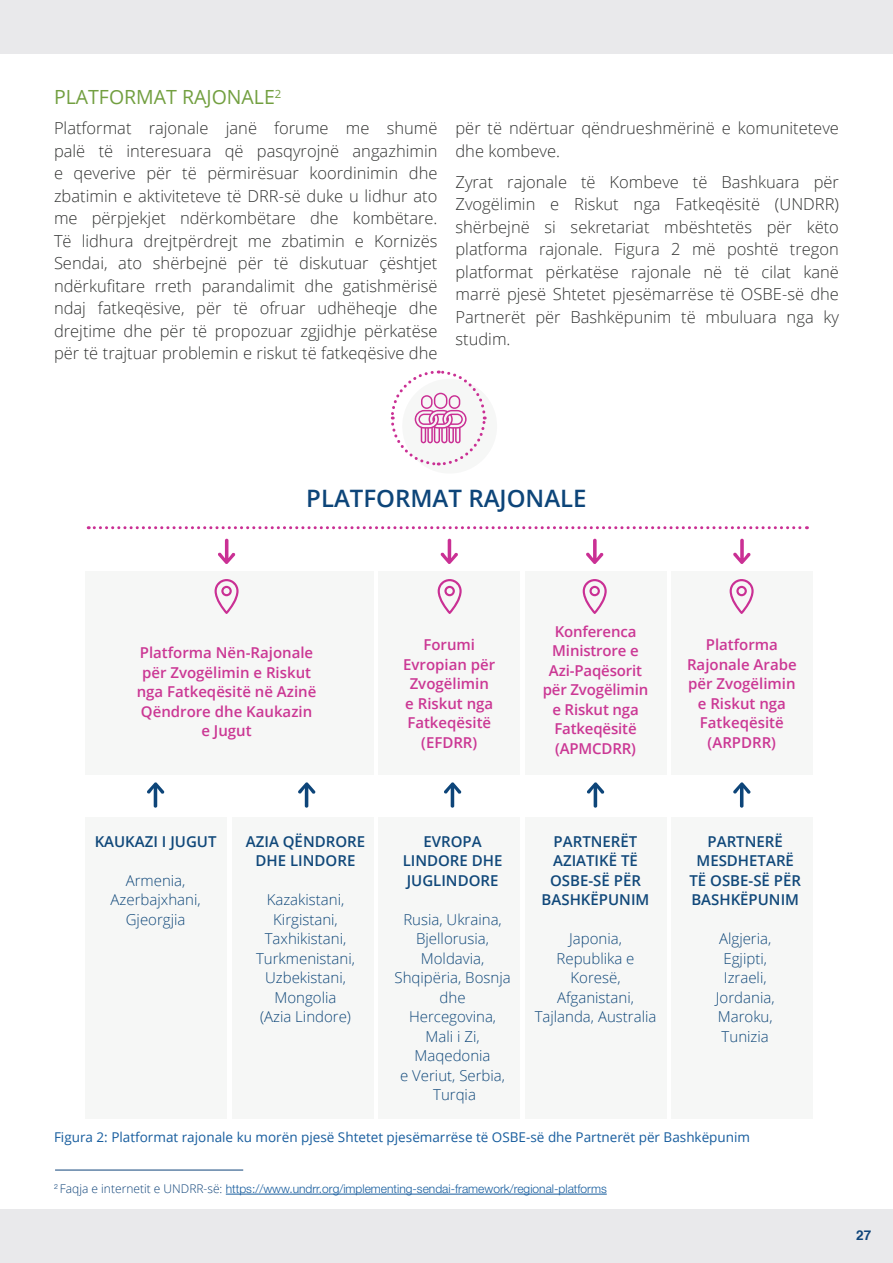
<style>
.page{position:relative;width:893px;height:1263px;background:#fff}
.page>*{position:absolute;margin:0;border:0;box-sizing:border-box;transform-origin:0 0}
.t1{font:600 24px "Open Sans";color:#0d4579}
.t2{font:19.5px "Open Sans";color:#729f40}
.t3{font:300 16.5px/22.5px "Open Sans";color:#323332;text-align:justify}
.t4{font:300 15px/19.5px "Open Sans";color:#10487a;text-align:center}
.t5{font:600 15px/19.5px "Open Sans";color:#cb3794;text-align:center}
.t6{font:600 15px/19.5px "Open Sans";color:#10487a;text-align:center}
.t7{font:13.5px "Open Sans";color:#175d9e}
.t8{font:700 13.5px "Helvetica";color:#0f457a}
.t9{font:300 12px "Helvetica Neue";color:#175d9e}
.s1{font-family:"Open Sans";color:#10447a}
</style>
<div class="page">
<div style="left:0;top:1209px;width:893px;height:54px;background:#e9e9eb"></div>
<div style="left:0;top:0;width:893px;height:54px;background:#e9e9eb"></div>
<div style="left:85px;top:571px;width:289px;height:203px;background:#f6f7f6"></div>
<div style="left:85px;top:817px;width:141px;height:302px;background:#f6f7f6"></div>
<div style="left:233px;top:817px;width:141px;height:302px;background:#f6f7f6"></div>
<div style="left:525px;top:817px;width:141px;height:302px;background:#f6f7f6"></div>
<div style="left:525px;top:571px;width:141px;height:203px;background:#f6f7f6"></div>
<div style="left:379px;top:817px;width:141px;height:302px;background:#f6f7f6"></div>
<div style="left:379px;top:571px;width:141px;height:203px;background:#f6f7f6"></div>
<div style="left:671px;top:817px;width:141px;height:302px;background:#f6f7f6"></div>
<div style="left:671px;top:571px;width:141px;height:203px;background:#f6f7f6"></div>
<hr style="left:226px;top:1194px;width:381px;height:1px;background:#175d9e">
<hr style="left:55px;top:1170px;width:188px;height:1px;background:#10447a">
<div style="left:402px;top:379px;width:95px;height:95px;background:#f6f7f6;border-radius:50%"></div>
<svg style="left:218px;top:539px;width:17px;height:25px"></svg>
<svg style="left:587px;top:782px;width:17px;height:26px"></svg>
<svg style="left:733px;top:782px;width:18px;height:26px"></svg>
<svg style="left:440px;top:539px;width:18px;height:25px"></svg>
<svg style="left:444px;top:782px;width:17px;height:26px"></svg>
<svg style="left:586px;top:539px;width:17px;height:25px"></svg>
<svg style="left:298px;top:782px;width:18px;height:26px"></svg>
<svg style="left:733px;top:539px;width:18px;height:25px"></svg>
<svg style="left:147px;top:782px;width:17px;height:26px"></svg>
<svg style="left:88px;top:526px;width:719px;height:3px"></svg>
<svg style="left:390px;top:370px;width:97px;height:96px"></svg>
<svg style="left:215px;top:579px;width:24px;height:35px"></svg>
<svg style="left:438px;top:579px;width:24px;height:35px"></svg>
<svg style="left:583px;top:579px;width:24px;height:35px"></svg>
<svg style="left:730px;top:579px;width:24px;height:35px"></svg>
<p class="t2" style="left:54px;top:84px;width:229px">PLATFORMAT RAJONALE<sup>2</sup></p>
<p class="t3" style="left:54px;top:116px;width:385px">Platformat rajonale janë forume me shumë palë të interesuara që pasqyrojnë angazhimin e qeverive për të përmirësuar koordinimin dhe zbatimin e aktiviteteve të DRR-së duke u lidhur ato me përpjekjet ndërkombëtare dhe kombëtare.<br>Të lidhura drejtpërdrejt me zbatimin e Kornizës Sendai, ato shërbejnë për të diskutuar çështjet ndërkufitare rreth parandalimit dhe gatishmërisë ndaj fatkeqësive, për të ofruar udhëheqje dhe drejtime dhe për të propozuar zgjidhje përkatëse për të trajtuar problemin e riskut të fatkeqësive dhe</p>
<p class="t3" style="left:455px;top:116px;width:385px">për të ndërtuar qëndrueshmërinë e komuniteteve dhe kombeve.</p>
<p class="t3" style="left:455px;top:170px;width:385px">Zyrat rajonale të Kombeve të Bashkuara për Zvogëlimin e Riskut nga Fatkeqësitë (UNDRR) shërbejnë si sekretariat mbështetës për këto platforma rajonale. Figura 2 më poshtë tregon platformat përkatëse rajonale në të cilat kanë marrë pjesë Shtetet pjesëmarrëse të OSBE-së dhe Partnerët për Bashkëpunim të mbuluara nga ky studim.</p>
<p class="t1" style="left:306px;top:482px;width:282px">PLATFORMAT RAJONALE</p>
<p class="t5" style="left:137px;top:643px;width:181px">Platforma Nën-Rajonale për Zvogëlimin e Riskut nga Fatkeqësitë në Azinë<br>Qëndrore dhe Kaukazin e Jugut</p>
<p class="t6" style="left:95px;top:831px;width:123px">KAUKAZI I JUGUT</p>
<p class="t4" style="left:126px;top:870px;width:61px">Armenia,</p>
<p class="t4" style="left:111px;top:889px;width:91px">Azerbajxhani,<br>Gjeorgjia</p>
<p class="t6" style="left:246px;top:831px;width:121px">AZIA QËNDRORE<br>DHE LINDORE</p>
<p class="t4" style="left:267px;top:889px;width:79px">Kazakistani,</p>
<p class="t4" style="left:273px;top:909px;width:66px">Kirgistani,</p>
<p class="t4" style="left:265px;top:928px;width:83px">Taxhikistani,</p>
<p class="t4" style="left:256px;top:948px;width:100px">Turkmenistani,</p>
<p class="t4" style="left:265px;top:967px;width:82px">Uzbekistani,</p>
<p class="t4" style="left:275px;top:987px;width:63px">Mongolia</p>
<p class="t4" style="left:260px;top:1006px;width:93px">(Azia Lindore)</p>
<p class="t5" style="left:403px;top:635px;width:94px">Forumi<br>Evropian për<br>Zvogëlimin<br>e Riskut nga<br>Fatkeqësitë (EFDRR)</p>
<p class="t5" style="left:543px;top:621px;width:107px">Konferenca<br>Ministrore e<br>Azi-Paqësorit për Zvogëlimin e Riskut nga<br>Fatkeqësitë (APMCDRR)</p>
<p class="t6" style="left:403px;top:831px;width:101px">EVROPA<br>LINDORE DHE<br>JUGLINDORE</p>
<p class="t4" style="left:403px;top:909px;width:100px">Rusia, Ukraina,</p>
<p class="t4" style="left:416px;top:928px;width:74px">Bjellorusia,<br>Moldavia,</p>
<p class="t4" style="left:394px;top:967px;width:118px">Shqipëria, Bosnja dhe</p>
<p class="t4" style="left:409px;top:1006px;width:89px">Hercegovina,</p>
<p class="t4" style="left:415px;top:1026px;width:77px">Mali i Zi,<br>Maqedonia</p>
<p class="t4" style="left:400px;top:1065px;width:106px">e Veriut, Serbia,</p>
<p class="t4" style="left:433px;top:1084px;width:44px">Turqia</p>
<p class="t6" style="left:542px;top:831px;width:109px">PARTNERËT<br>AZIATIKË TË<br>OSBE-SË PËR<br>BASHKËPUNIM</p>
<p class="t4" style="left:569px;top:928px;width:54px">Japonia,</p>
<p class="t4" style="left:557px;top:948px;width:79px">Republika e</p>
<p class="t4" style="left:557px;top:967px;width:78px">Koresë,<br>Afganistani,</p>
<p class="t4" style="left:535px;top:1006px;width:123px">Tajlanda, Australia</p>
<p class="t5" style="left:687px;top:635px;width:111px">Platforma<br>Rajonale Arabe për Zvogëlimin e Riskut nga<br>Fatkeqësitë (ARPDRR)</p>
<p class="t6" style="left:689px;top:831px;width:113px">PARTNERË<br>MESDHETARË<br>TË OSBE-SË PËR<br>BASHKËPUNIM</p>
<p class="t4" style="left:719px;top:928px;width:54px">Algjeria,</p>
<p class="t4" style="left:723px;top:948px;width:45px">Egjipti,</p>
<p class="t4" style="left:724px;top:967px;width:44px">Izraeli,</p>
<p class="t4" style="left:716px;top:987px;width:60px">Jordania,</p>
<p class="t4" style="left:718px;top:1006px;width:56px">Maroku,</p>
<p class="t4" style="left:722px;top:1026px;width:49px">Tunizia</p>
<p class="t7" style="left:54px;top:1128px;width:698px">Figura 2: Platformat rajonale ku morën pjesë Shtetet pjesëmarrëse të OSBE-së dhe Partnerët për Bashkëpunim</p>
<p class="t9" style="left:54px;top:1181px;width:554px"><sup>2</sup> <span class="s1">Faqja e internetit e UNDRR-së:</span> https://www.undrr.org/implementing-sendai-framework/regional-platforms</p>
<p class="t8" style="left:856px;top:1224px;width:17px">27</p>
</div>
